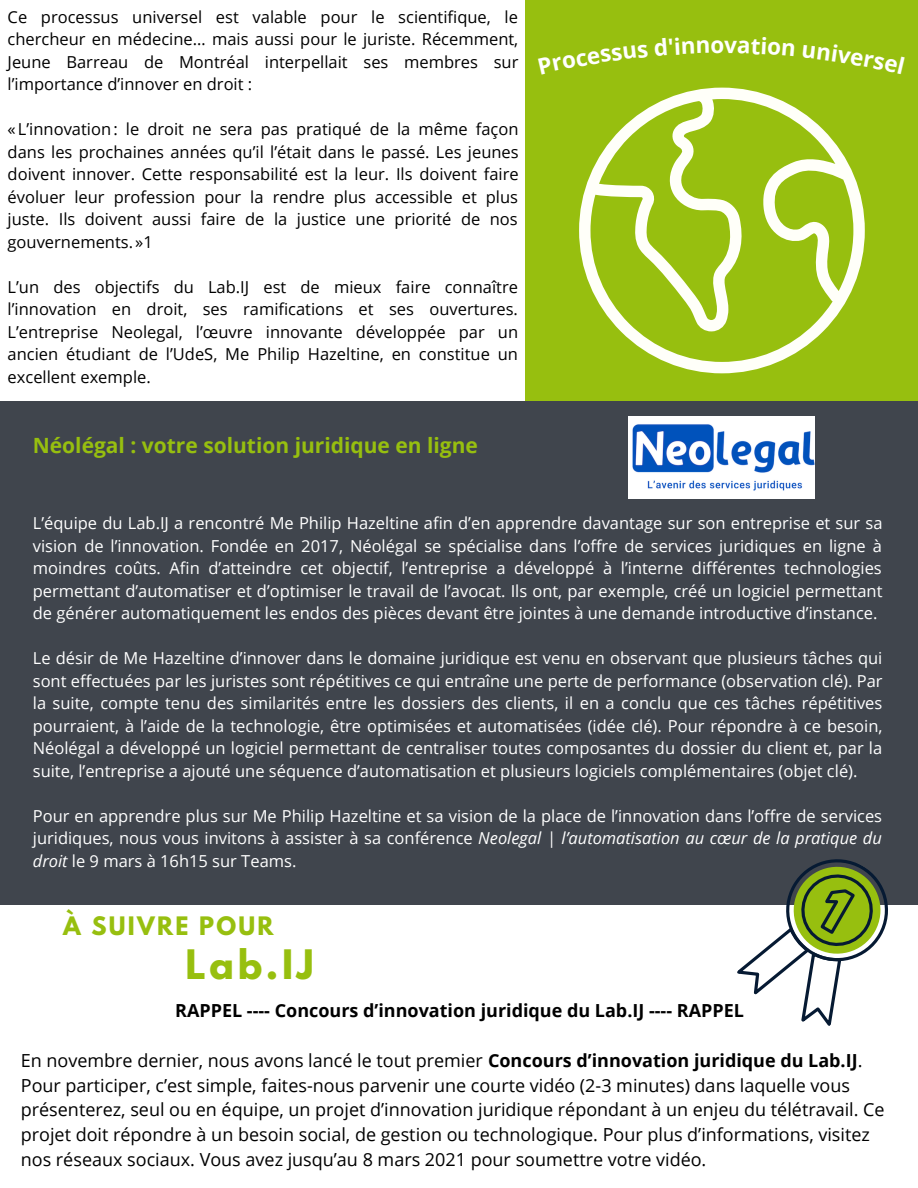
<style>
.page{position:relative;width:918px;height:1188px;background:#fff}
.page>*{position:absolute;margin:0;border:0;box-sizing:border-box;transform-origin:0 0}
.t1{font:700 36px "League Spartan";color:#97bf0f}
.t2{font:700 22.5px "League Spartan";letter-spacing:.1em;color:#97bf0f}
.t3{font:700 22.5px "Open Sans";color:#fff}
.t4{font:700 21px "Open Sans";color:#97bf0f}
.t5{font:18px/24.8px "Open Sans";color:#000}
.t6{font:700 18px "Open Sans";color:#000}
.t7{font:16.5px/22.5px "Open Sans";color:#fff;text-align:justify}
.t8{font:16.5px/22.5px "Open Sans";color:#000;text-align:justify}
.s1{font-style:italic}
.s2{font-weight:700}
</style>
<div class="page">
<div style="left:0;top:402px;width:918px;height:503px;background:#40454d"></div>
<div style="left:526px;top:0;width:392px;height:401px;background:#97bf0f"></div>
<img style="left:628px;top:416px;width:187px;height:83px">
<svg style="left:579px;top:88px;width:286px;height:285px"></svg>
<svg style="left:737px;top:859px;width:151px;height:167px"></svg>
<p class="t8" style="left:8px;top:5px;width:512px">Ce processus universel est valable pour le scientifique, le chercheur en médecine… mais aussi pour le juriste. Récemment, Jeune Barreau de Montréal interpellait ses membres sur l’importance d’innover en droit :</p>
<p class="t8" style="left:8px;top:117px;width:513px">« L’innovation: le droit ne sera pas pratiqué de la même façon dans les prochaines années qu’il l’était dans le passé. Les jeunes doivent innover. Cette responsabilité est la leur. Ils doivent faire évoluer leur profession pour la rendre plus accessible et plus juste. Ils doivent aussi faire de la justice une priorité de nos gouvernements. »1</p>
<p class="t8" style="left:8px;top:275px;width:512px">L’un des objectifs du Lab.IJ est de mieux faire connaître l’innovation en droit, ses ramifications et ses ouvertures.<br>L’entreprise Neolegal, l’œuvre innovante développée par un ancien étudiant de l’UdeS, Me Philip Hazeltine, en constitue un excellent exemple.</p>
<p class="t4" style="left:33px;top:430px;width:447px">Néolégal : votre solution juridique en ligne</p>
<p class="t3" style="left:711px;top:29px;width:16px">o</p>
<p class="t7" style="left:33px;top:512px;width:851px">L’équipe du Lab.IJ a rencontré Me Philip Hazeltine afin d’en apprendre davantage sur son entreprise et sur sa vision de l’innovation. Fondée en 2017, Néolégal se spécialise dans l’offre de services juridiques en ligne à moindres coûts. Afin d’atteindre cet objectif, l’entreprise a développé à l’interne différentes technologies permettant d’automatiser et d’optimiser le travail de l’avocat. Ils ont, par exemple, créé un logiciel permettant de générer automatiquement les endos des pièces devant être jointes à une demande introductive d’instance.</p>
<p class="t7" style="left:33px;top:647px;width:851px">Le désir de Me Hazeltine d’innover dans le domaine juridique est venu en observant que plusieurs tâches qui sont effectuées par les juristes sont répétitives ce qui entraîne une perte de performance (observation clé). Par la suite, compte tenu des similarités entre les dossiers des clients, il en a conclu que ces tâches répétitives pourraient, à l’aide de la technologie, être optimisées et automatisées (idée clé). Pour répondre à ce besoin, Néolégal a développé un logiciel permettant de centraliser toutes composantes du dossier du client et, par la suite, l’entreprise a ajouté une séquence d’automatisation et plusieurs logiciels complémentaires (objet clé).</p>
<p class="t7" style="left:33px;top:804px;width:851px">Pour en apprendre plus sur Me Philip Hazeltine et sa vision de la place de l’innovation dans l’offre de services juridiques, nous vous invitons à assister à sa conférence <span class="s1">Neolegal | l’automatisation au cœur de la pratique du droit</span> le 9 mars à 16h15 sur Teams.</p>
<p class="t2" style="left:63px;top:914px;width:212px">À SUIVRE POUR</p>
<p class="t1" style="left:186px;top:947px;width:129px">Lab.IJ</p>
<p class="t6" style="left:175px;top:998px;width:570px">RAPPEL ---- Concours d’innovation juridique du Lab.IJ ---- RAPPEL</p>
<p class="t5" style="left:21px;top:1048px;width:865px">En novembre dernier, nous avons lancé le tout premier <span class="s2">Concours d’innovation juridique du Lab.IJ</span>.<br>Pour participer, c’est simple, faites-nous parvenir une courte vidéo (2-3 minutes) dans laquelle vous présenterez, seul ou en équipe, un projet d’innovation juridique répondant à un enjeu du télétravail. Ce projet doit répondre à un besoin social, de gestion ou technologique. Pour plus d’informations, visitez nos réseaux sociaux. Vous avez jusqu’au 8 mars 2021 pour soumettre votre vidéo.</p>
</div>
